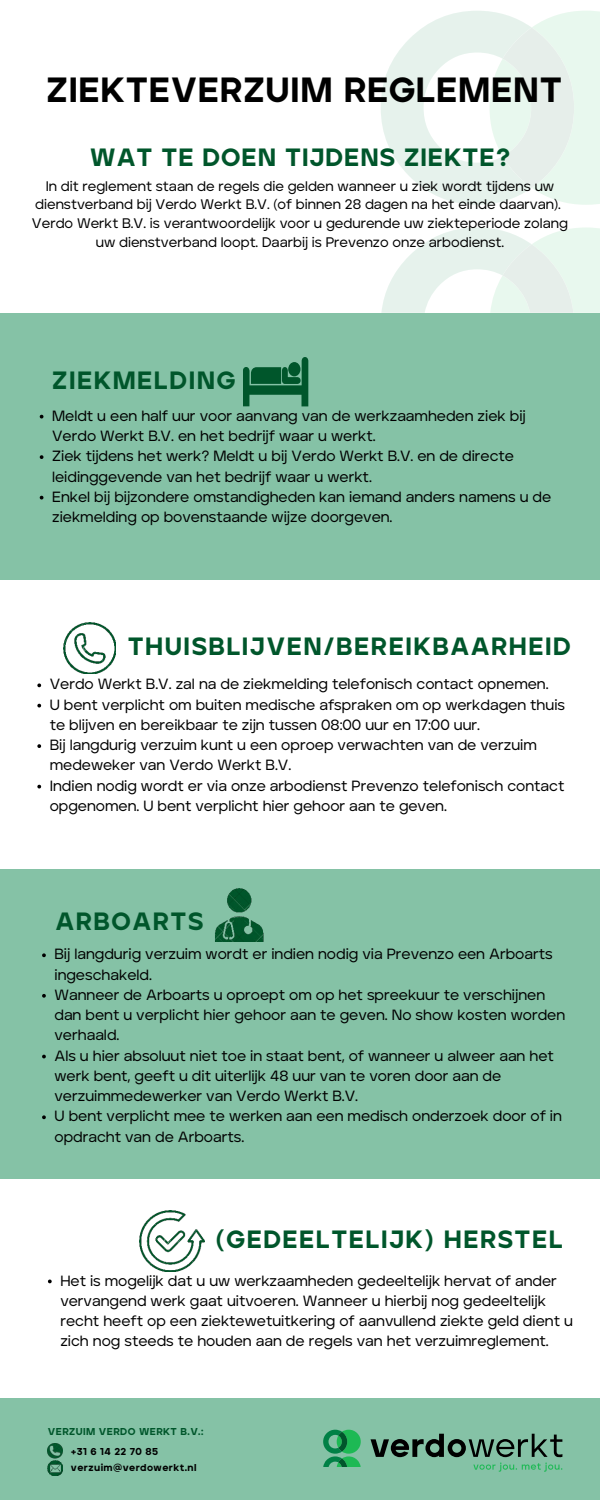
<style>
.page{position:relative;width:600px;height:1500px;background:#fff}
.page>*{position:absolute;margin:0;border:0;box-sizing:border-box;transform-origin:0 0}
.t1{font:900 35px "Aventa";letter-spacing:.02em;color:#000}
.t2{font:900 25px "Aventa";letter-spacing:.06em;color:#00562b}
.t3{font:900 25px "Aventa";letter-spacing:.04em;color:#00562b}
.t4{font:500 14.8px/20.2px "Aventa";color:#000}
.t5{font:500 13.9px/18.8px "Aventa";color:#000;text-align:center}
.t6{font:900 10px "Aventa";letter-spacing:.04em;color:#000}
.t7{font:900 10px "Aventa";letter-spacing:.04em;color:#00562b}
</style>
<div class="page">
<div style="left:0;top:314px;width:600px;height:266px;background:#85c2a6"></div>
<div style="left:0;top:869px;width:600px;height:310px;background:#85c2a6"></div>
<div style="left:0;top:1398px;width:600px;height:102px;background:#85c2a6"></div>
<svg style="left:243px;top:357px;width:65px;height:49px"></svg>
<img style="left:63px;top:622px;width:52px;height:52px">
<img style="left:215px;top:888px;width:49px;height:54px">
<img style="left:140px;top:1210px;width:65px;height:62px">
<svg style="left:381px;top:11px;width:219px;height:194px"></svg>
<svg style="left:381px;top:227px;width:219px;height:86px"></svg>
<svg style="left:473px;top:1463px;width:89px;height:9px"></svg>
<svg style="left:371px;top:1434px;width:191px;height:23px"></svg>
<svg style="left:323px;top:1430px;width:38px;height:37px"></svg>
<img style="left:48px;top:1444px;width:15px;height:32px">
<svg style="left:37px;top:683px;width:4px;height:4px"></svg>
<svg style="left:37px;top:704px;width:4px;height:3px"></svg>
<svg style="left:37px;top:744px;width:4px;height:4px"></svg>
<svg style="left:37px;top:785px;width:4px;height:3px"></svg>
<svg style="left:40px;top:455px;width:3px;height:4px"></svg>
<svg style="left:40px;top:496px;width:3px;height:4px"></svg>
<svg style="left:42px;top:953px;width:4px;height:4px"></svg>
<svg style="left:42px;top:994px;width:4px;height:4px"></svg>
<svg style="left:42px;top:1055px;width:4px;height:3px"></svg>
<svg style="left:42px;top:1115px;width:4px;height:4px"></svg>
<svg style="left:48px;top:1280px;width:4px;height:3px"></svg>
<h1 class="t1" style="left:47px;top:68px;width:517px">ZIEKTEVERZUIM REGLEMENT</h1>
<h2 class="t3" style="left:90px;top:142px;width:422px">WAT TE DOEN TIJDENS ZIEKTE?</h2>
<p class="t5" style="left:32px;top:176px;width:538px">In dit reglement staan de regels die gelden wanneer u ziek wordt tijdens uw dienstverband bij Verdo Werkt B.V. (of binnen 28 dagen na het einde daarvan).<br>Verdo Werkt B.V. is verantwoordelijk voor u gedurende uw ziekteperiode zolang uw dienstverband loopt. Daarbij is Prevenzo onze arbodienst.</p>
<h2 class="t2" style="left:52px;top:365px;width:185px">ZIEKMELDING</h2>
<p class="t4" style="left:52px;top:405px;width:501px">Meldt u een half uur voor aanvang van de werkzaamheden ziek bij Verdo Werkt B.V. en het bedrijf waar u werkt.<br>Ziek tijdens het werk? Meldt u bij Verdo Werkt B.V. en de directe leidinggevende van het bedrijf waar u werkt.<br>Enkel bij bijzondere omstandigheden kan iemand anders namens u de ziekmelding op bovenstaande wijze doorgeven.</p>
<h2 class="t2" style="left:128px;top:631px;width:445px">THUISBLIJVEN/BEREIKBAARHEID</h2>
<p class="t4" style="left:50px;top:674px;width:517px">Verdo Werkt B.V. zal na de ziekmelding telefonisch contact opnemen.<br>U bent verplicht om buiten medische afspraken om op werkdagen thuis te blijven en bereikbaar te zijn tussen 08:00 uur en 17:00 uur.<br>Bij langdurig verzuim kunt u een oproep verwachten van de verzuim medeweker van Verdo Werkt B.V.<br>Indien nodig wordt er via onze arbodienst Prevenzo telefonisch contact opgenomen. U bent verplicht hier gehoor aan te geven.</p>
<h2 class="t2" style="left:55px;top:906px;width:149px">ARBOARTS</h2>
<p class="t4" style="left:54px;top:944px;width:512px">Bij langdurig verzuim wordt er indien nodig via Prevenzo een Arboarts ingeschakeld.<br>Wanneer de Arboarts u oproept om op het spreekuur te verschijnen dan bent u verplicht hier gehoor aan te geven. No show kosten worden verhaald.<br>Als u hier absoluut niet toe in staat bent, of wanneer u alweer aan het werk bent, geeft u dit uiterlijk 48 uur van te voren door aan de verzuimmedewerker van Verdo Werkt B.V.<br>U bent verplicht mee te werken aan een medisch onderzoek door of in opdracht van de Arboarts.</p>
<h2 class="t2" style="left:216px;top:1224px;width:348px">(GEDEELTELIJK) HERSTEL</h2>
<p class="t4" style="left:60px;top:1270px;width:514px">Het is mogelijk dat u uw werkzaamheden gedeeltelijk hervat of ander vervangend werk gaat uitvoeren. Wanneer u hierbij nog gedeeltelijk recht heeft op een ziektewetuitkering of aanvullend ziekte geld dient u zich nog steeds te houden aan de regels van het verzuimreglement.</p>
<p class="t7" style="left:48px;top:1425px;width:157px">VERZUIM VERDO WERKT B.V.:</p>
<p class="t6" style="left:71px;top:1462px;width:127px">verzuim@verdowerkt.nl</p>
<p class="t6" style="left:71px;top:1446px;width:89px">+31 6 14 22 70 85</p>
</div>
